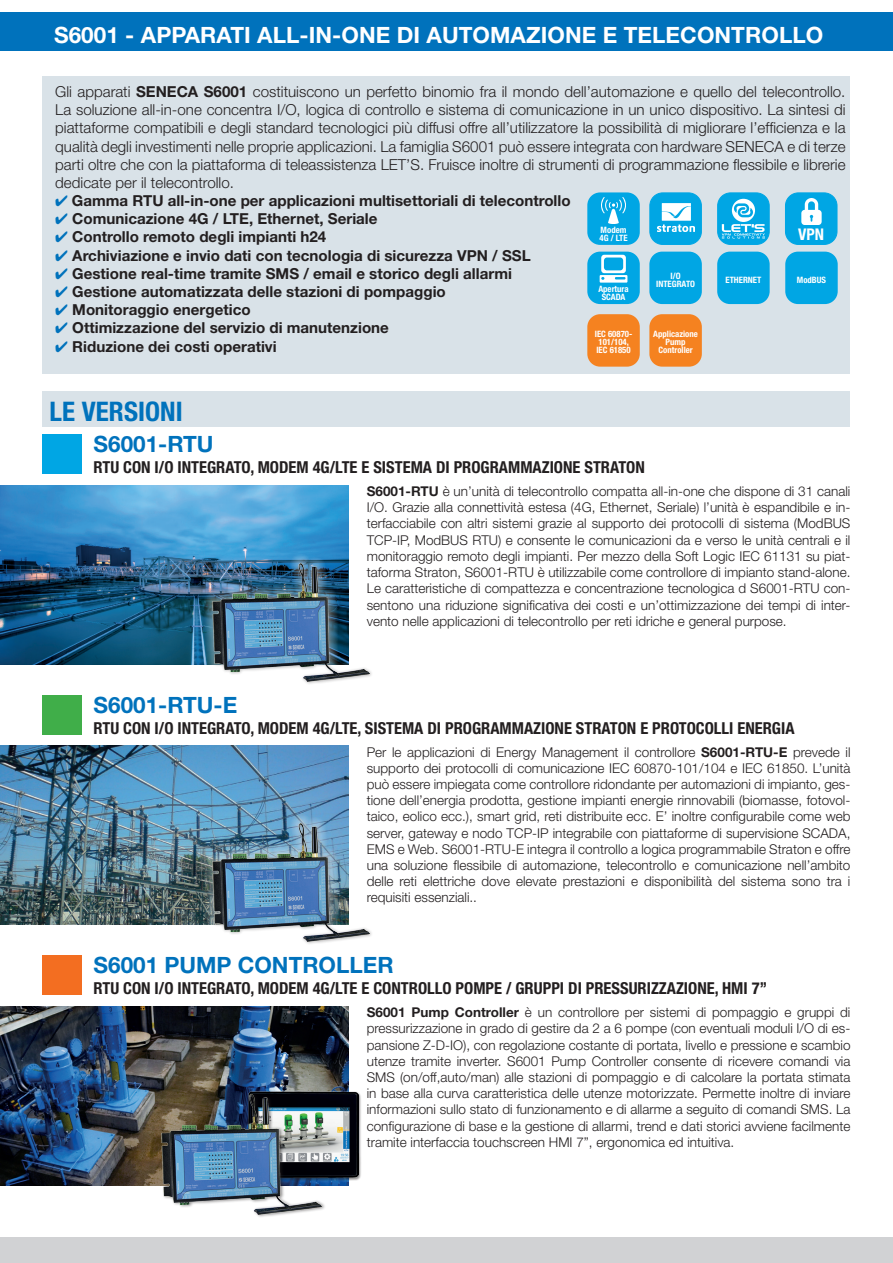
<style>
.page{position:relative;width:893px;height:1263px;background:#fff}
.page>*{position:absolute;margin:0;border:0;box-sizing:border-box;transform-origin:0 0}
.t1{font:700 condensed 27px "Helvetica Neue";letter-spacing:.005em;color:#0072bc}
.t2{font:700 22.5px "Helvetica Neue";letter-spacing:.005em;color:#fff}
.t3{font:700 22.5px "Helvetica Neue";color:#0072bc}
.t4{font:700 condensed 16.5px "Helvetica Neue";color:#231f20}
.t5{font:700 condensed 16.05px "Helvetica Neue";color:#fff}
.t6{font:300 15.15px/18.1px "Helvetica Neue";color:#231f20;text-align:justify}
.t7{font:700 15.15px "Helvetica Neue";color:#231f20}
.t8{font:300 13.5px/16.2px "Helvetica Neue";color:#231f20;text-align:justify}
.t9{font:700 condensed 8.85px/7.9px "Helvetica Neue";color:#fff;text-align:center}
.s1{font-weight:700}
.s2{color:#0072bc}
</style>
<div class="page">
<div style="left:43px;top:77px;width:807px;height:297px;background:#d9e2e8"></div>
<div style="left:43px;top:391px;width:807px;height:36px;background:#d9e2e8"></div>
<img style="left:0;top:485px;width:349px;height:179px">
<img style="left:0;top:746px;width:349px;height:178px">
<img style="left:0;top:1006px;width:349px;height:179px">
<div style="left:203px;top:554px;width:176px;height:137px;background:#fff;opacity:.75"></div>
<img style="left:213px;top:563px;width:157px;height:119px">
<div style="left:203px;top:814px;width:176px;height:137px;background:#fff;opacity:.75"></div>
<img style="left:213px;top:823px;width:157px;height:119px">
<div style="left:248px;top:1091px;width:113px;height:90px;background:#231f20;opacity:.5"></div>
<img style="left:248px;top:1091px;width:110px;height:86px">
<div style="left:160px;top:1092px;width:165px;height:126px;background:#231f20;opacity:.5"></div>
<img style="left:162px;top:1094px;width:160px;height:121px">
<div style="left:650px;top:193px;width:51px;height:51px;background:#00a6e4;border-radius:13px"></div>
<img style="left:657px;top:203px;width:37px;height:29px">
<div style="left:649px;top:192px;width:53px;height:53px;border:1px solid #00a6e4;border-radius:13px"></div>
<div style="left:718px;top:193px;width:51px;height:51px;background:#00a6e4;border-radius:13px"></div>
<svg style="left:732px;top:199px;width:23px;height:23px"></svg>
<svg style="left:734px;top:203px;width:19px;height:14px"></svg>
<svg style="left:722px;top:224px;width:43px;height:15px"></svg>
<div style="left:717px;top:192px;width:53px;height:53px;border:1px solid #00a6e4;border-radius:13px"></div>
<div style="left:785px;top:193px;width:52px;height:51px;background:#00a6e4;border-radius:13px"></div>
<img style="left:801px;top:199px;width:21px;height:26px">
<div style="left:785px;top:192px;width:52px;height:53px;border:1px solid #00a6e4;border-radius:13px"></div>
<div style="left:587px;top:192px;width:53px;height:53px;background:#00a6e4;border-radius:13px"></div>
<img style="left:602px;top:198px;width:23px;height:26px">
<div style="left:587px;top:252px;width:53px;height:52px;background:#00a6e4;border-radius:13px"></div>
<svg style="left:600px;top:255px;width:27px;height:28px"></svg>
<div style="left:649px;top:252px;width:53px;height:52px;background:#00a6e4;border-radius:13px"></div>
<div style="left:587px;top:314px;width:53px;height:53px;background:#f58220;border-radius:13px"></div>
<div style="left:649px;top:314px;width:53px;height:53px;background:#f58220;border-radius:13px"></div>
<div style="left:717px;top:252px;width:53px;height:52px;background:#00a6e4;border-radius:13px"></div>
<div style="left:785px;top:252px;width:53px;height:52px;background:#00a6e4;border-radius:13px"></div>
<div style="left:0;top:1237px;width:893px;height:26px;background:#d1d2d4"></div>
<div style="left:0;top:13px;width:893px;height:38px;background:#0072bc"></div>
<div style="left:43px;top:434px;width:39px;height:40px;background:#00a6e4"></div>
<div style="left:43px;top:695px;width:39px;height:39px;background:#40ae49"></div>
<div style="left:43px;top:955px;width:39px;height:40px;background:#f36e21"></div>
<h2 class="t2" style="left:54px;top:21px;width:771px">S6001 - APPARATI ALL-IN-ONE DI AUTOMAZIONE E TELECONTROLLO</h2>
<p class="t6" style="left:55px;top:82px;width:792px">Gli apparati <span class="s1">SENECA S6001</span> costituiscono un perfetto binomio fra il mondo dell’automazione e quello del telecontrollo.<br>La soluzione all-in-one concentra I/O, logica di controllo e sistema di comunicazione in un unico dispositivo. La sintesi di piattaforme compatibili e degli standard tecnologici più diffusi offre all’utilizzatore la possibilità di migliorare l’efficienza e la qualità degli investimenti nelle proprie applicazioni. La famiglia S6001 può essere integrata con hardware SENECA e di terze parti oltre che con la piattaforma di teleassistenza LET’S. Fruisce inoltre di strumenti di programmazione flessibile e librerie dedicate per il telecontrollo.</p>
<p class="t7" style="left:55px;top:191px;width:517px"><span class="s2">✔</span> Gamma RTU all-in-one per applicazioni multisettoriali di telecontrollo</p>
<p class="t7" style="left:55px;top:209px;width:324px"><span class="s2">✔</span> Comunicazione 4G / LTE, Ethernet, Seriale</p>
<p class="t7" style="left:55px;top:228px;width:273px"><span class="s2">✔</span> Controllo remoto degli impianti h24</p>
<p class="t7" style="left:55px;top:246px;width:477px"><span class="s2">✔</span> Archiviazione e invio dati con tecnologia di sicurezza VPN / SSL</p>
<p class="t7" style="left:55px;top:264px;width:458px"><span class="s2">✔</span> Gestione real-time tramite SMS / email e storico degli allarmi</p>
<p class="t7" style="left:55px;top:282px;width:392px"><span class="s2">✔</span> Gestione automatizzata delle stazioni di pompaggio</p>
<p class="t7" style="left:55px;top:300px;width:197px"><span class="s2">✔</span> Monitoraggio energetico</p>
<p class="t7" style="left:55px;top:319px;width:335px"><span class="s2">✔</span> Ottimizzazione del servizio di manutenzione</p>
<p class="t7" style="left:55px;top:337px;width:223px"><span class="s2">✔</span> Riduzione dei costi operativi</p>
<p class="t9" style="left:599px;top:225px;width:30px;text-align:left">Modem<br>4G / LTE</p>
<p class="t5" style="left:798px;top:225px;width:27px">VPN</p>
<p class="t9" style="left:656px;top:271px;width:40px">I/O<br>INTEGRATO</p>
<p class="t9" style="left:725px;top:275px;width:37px">ETHERNET</p>
<p class="t9" style="left:797px;top:275px;width:31px">ModBUS</p>
<p class="t9" style="left:598px;top:285px;width:32px">Apertura<br>SCADA</p>
<p class="t9" style="left:595px;top:330px;width:39px;text-align:left">IEC 60870-<br>101/104,<br>IEC 61850</p>
<p class="t9" style="left:653px;top:330px;width:46px">Applicazione<br>Pump<br>Controller</p>
<h1 class="t1" style="left:50px;top:395px;width:135px">LE VERSIONI</h1>
<h2 class="t3" style="left:94px;top:430px;width:122px">S6001-RTU</h2>
<p class="t4" style="left:94px;top:457px;width:553px">RTU CON I/O INTEGRATO, MODEM 4G/LTE E SISTEMA DI PROGRAMMAZIONE STRATON</p>
<p class="t8" style="left:367px;top:483px;width:485px"><span class="s1">S6001-RTU</span> è un’unità di telecontrollo compatta all-in-one che dispone di 31 canali I/O. Grazie alla connettività estesa (4G, Ethernet, Seriale) l’unità è espandibile e in&shy;terfacciabile con altri sistemi grazie al supporto dei protocolli di sistema (ModBUS TCP-IP, ModBUS RTU) e consente le comunicazioni da e verso le unità centrali e il monitoraggio remoto degli impianti. Per mezzo della Soft Logic IEC 61131 su piat&shy;taforma Straton, S6001-RTU è utilizzabile come controllore di impianto stand-alone.<br>Le caratteristiche di compattezza e concentrazione tecnologica d S6001-RTU con&shy;sentono una riduzione significativa dei costi e un’ottimizzazione dei tempi di inter&shy;vento nelle applicazioni di telecontrollo per reti idriche e general purpose.</p>
<h2 class="t3" style="left:94px;top:691px;width:145px">S6001-RTU-E</h2>
<p class="t4" style="left:94px;top:718px;width:702px">RTU CON I/O INTEGRATO, MODEM 4G/LTE, SISTEMA DI PROGRAMMAZIONE STRATON E PROTOCOLLI ENERGIA</p>
<p class="t8" style="left:367px;top:743px;width:485px">Per le applicazioni di Energy Management il controllore <span class="s1">S6001-RTU-E</span> prevede il supporto dei protocolli di comunicazione IEC 60870-101/104 e IEC 61850. L’unità può essere impiegata come controllore ridondante per automazioni di impianto, ges&shy;tione dell’energia prodotta, gestione impianti energie rinnovabili (biomasse, fotovol&shy;taico, eolico ecc.), smart grid, reti distribuite ecc. E’ inoltre configurabile come web server, gateway e nodo TCP-IP integrabile con piattaforme di supervisione SCADA, EMS e Web. S6001-RTU-E integra il controllo a logica programmabile Straton e offre una soluzione flessibile di automazione, telecontrollo e comunicazione nell’ambito delle reti elettriche dove elevate prestazioni e disponibilità del sistema sono tra i requisiti essenziali..</p>
<h2 class="t3" style="left:94px;top:951px;width:302px">S6001 PUMP CONTROLLER</h2>
<p class="t4" style="left:94px;top:978px;width:675px">RTU CON I/O INTEGRATO, MODEM 4G/LTE E CONTROLLO POMPE / GRUPPI DI PRESSURIZZAZIONE, HMI 7’’</p>
<p class="t8" style="left:367px;top:1004px;width:485px"><span class="s1">S6001 Pump Controller</span> è un controllore per sistemi di pompaggio e gruppi di pressurizzazione in grado di gestire da 2 a 6 pompe (con eventuali moduli I/O di es&shy;pansione Z-D-IO), con regolazione costante di portata, livello e pressione e scambio utenze tramite inverter. S6001 Pump Controller consente di ricevere comandi via SMS (on/off,auto/man) alle stazioni di pompaggio e di calcolare la portata stimata in base alla curva caratteristica delle utenze motorizzate. Permette inoltre di inviare informazioni sullo stato di funzionamento e di allarme a seguito di comandi SMS. La configurazione di base e la gestione di allarmi, trend e dati storici avviene facilmente tramite interfaccia touchscreen HMI 7”, ergonomica ed intuitiva.</p>
</div>
